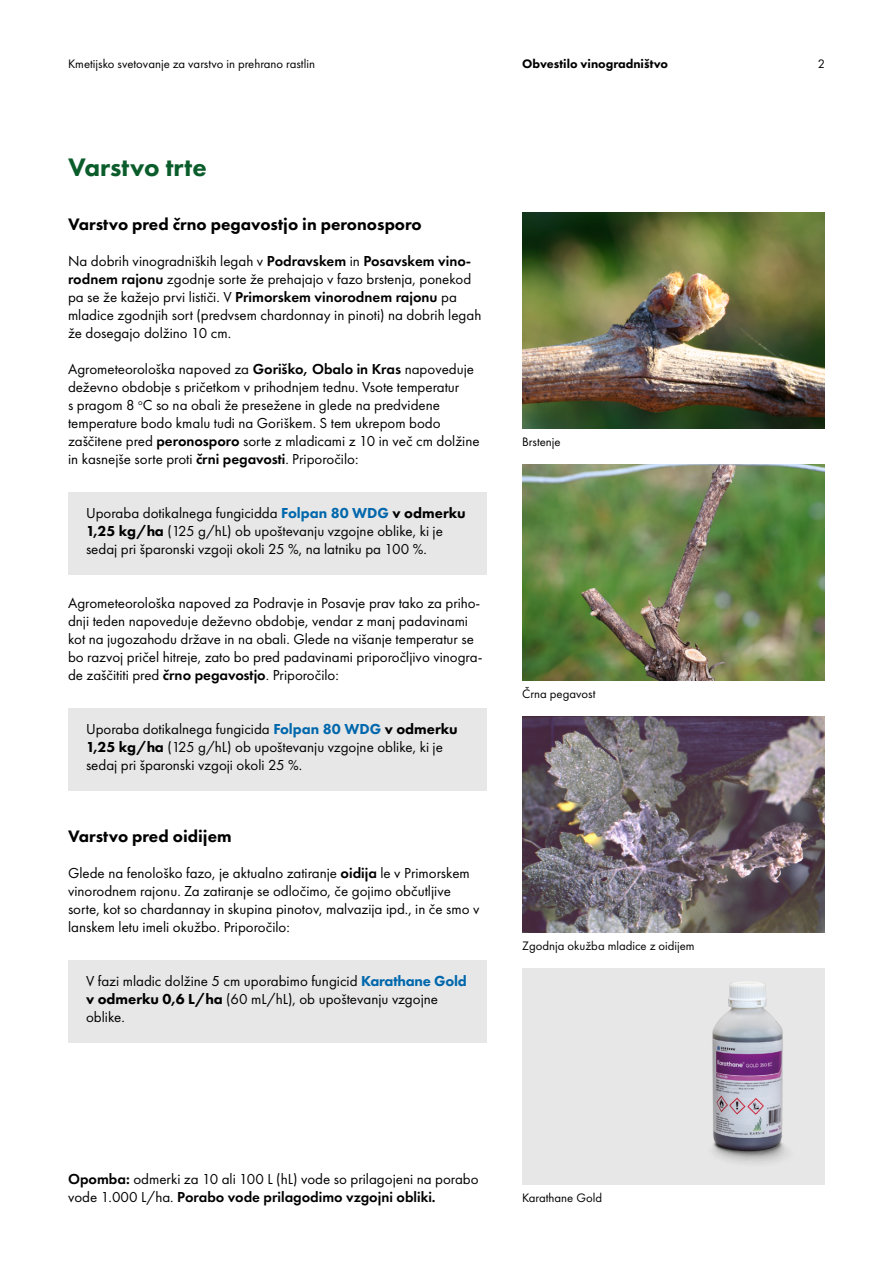
<style>
.page{position:relative;width:893px;height:1263px;background:#fff}
.page>*{position:absolute;margin:0;border:0;box-sizing:border-box;transform-origin:0 0}
.t1{font:800 26.25px "Futura PT";color:#0a5d2b}
.t2{font:800 17.25px "Futura PT";color:#000}
.t3{font:15px/18px "Futura PT";color:#000}
.t4{font:12.75px "Futura PT";color:#000}
.t5{font:800 12.75px "Futura PT";color:#000}
.s1{font-weight:600}
.s2{font-weight:800;color:#0067ac}
.s3{font-weight:800}
</style>
<div class="page">
<div style="left:68px;top:492px;width:418px;height:82px;background:#e7e7e7"></div>
<div style="left:68px;top:708px;width:418px;height:82px;background:#e7e7e7"></div>
<div style="left:68px;top:960px;width:418px;height:82px;background:#e7e7e7"></div>
<img style="left:522px;top:212px;width:303px;height:216px">
<img style="left:522px;top:464px;width:303px;height:216px">
<img style="left:522px;top:716px;width:303px;height:216px">
<div style="left:522px;top:968px;width:303px;height:216px;background:#e7e7e7"></div>
<img style="left:659px;top:982px;width:166px;height:203px">
<p class="t4" style="left:68px;top:56px;width:248px">Kmetijsko svetovanje za varstvo in prehrano rastlin</p>
<p class="t5" style="left:522px;top:56px;width:147px">Obvestilo vinogradništvo</p>
<p class="t4" style="left:818px;top:56px;width:9px">2</p>
<h1 class="t1" style="left:68px;top:151px;width:140px">Varstvo trte</h1>
<p class="t2" style="left:68px;top:213px;width:355px">Varstvo pred črno pegavostjo in peronosporo</p>
<p class="t3" style="left:68px;top:252px;width:415px">Na dobrih vinogradniških legah v <span class="s1">Podravskem</span> in <span class="s1">Posavskem vino&shy;rodnem rajonu</span> zgodnje sorte že prehajajo v fazo brstenja, ponekod pa se že kažejo prvi lističi. V <span class="s1">Primorskem vinorodnem rajonu</span> pa mladice zgodnjih sort (predvsem chardonnay in pinoti) na dobrih legah že dosegajo dolžino 10 cm.</p>
<p class="t3" style="left:68px;top:360px;width:413px">Agrometeorološka napoved za <span class="s1">Goriško, Obalo in Kras</span> napoveduje deževno obdobje s pričetkom v prihodnjem tednu. Vsote temperatur<br>s pragom 8 <sup>o</sup>C so na obali že presežene in glede na predvidene temperature bodo kmalu tudi na Goriškem. S tem ukrepom bodo zaščitene pred <span class="s1">peronosporo</span> sorte z mladicami z 10 in več cm dolžine in kasnejše sorte proti <span class="s1">črni pegavosti</span>. Priporočilo:</p>
<p class="t3" style="left:86px;top:504px;width:381px">Uporaba dotikalnega fungicidda <span class="s2">Folpan 80 WDG</span> <span class="s3">v odmerku<br>1,25 kg/ha</span> (125 g/hL) ob upoštevanju vzgojne oblike, ki je sedaj pri šparonski vzgoji okoli 25 %, na latniku pa 100 %.</p>
<p class="t3" style="left:68px;top:594px;width:416px">Agrometeorološka napoved za Podravje in Posavje prav tako za priho&shy;dnji teden napoveduje deževno obdobje, vendar z manj padavinami kot na jugozahodu države in na obali. Glede na višanje temperatur se bo razvoj pričel hitreje, zato bo pred padavinami priporočljivo vinogra&shy;de zaščititi pred <span class="s1">črno pegavostjo</span>. Priporočilo:</p>
<p class="t3" style="left:86px;top:720px;width:373px">Uporaba dotikalnega fungicida <span class="s2">Folpan 80 WDG</span> <span class="s3">v odmerku<br>1,25 kg/ha</span> (125 g/hL) ob upoštevanju vzgojne oblike, ki je sedaj pri šparonski vzgoji okoli 25 %.</p>
<p class="t2" style="left:68px;top:825px;width:165px">Varstvo pred oidijem</p>
<p class="t3" style="left:68px;top:864px;width:413px">Glede na fenološko fazo, je aktualno zatiranje <span class="s1">oidija</span> le v Primorskem vinorodnem rajonu. Za zatiranje se odločimo, če gojimo občutljive sorte, kot so chardannay in skupina pinotov, malvazija ipd., in če smo v lanskem letu imeli okužbo. Priporočilo:</p>
<p class="t3" style="left:86px;top:972px;width:382px">V fazi mladic dolžine 5 cm uporabimo fungicid <span class="s2">Karathane Gold </span><span class="s3">v odmerku 0,6 L/ha</span> (60 mL/hL), ob upoštevanju vzgojne oblike.</p>
<p class="t4" style="left:522px;top:434px;width:40px">Brstenje</p>
<p class="t4" style="left:522px;top:686px;width:75px">Črna pegavost</p>
<p class="t4" style="left:522px;top:938px;width:174px">Zgodnja okužba mladice z oidijem</p>
<p class="t3" style="left:68px;top:1170px;width:412px"><span class="s1">Opomba:</span> odmerki za 10 ali 100 L (hL) vode so prilagojeni na porabo vode 1.000 L/ha. <span class="s1">Porabo vode prilagodimo vzgojni obliki.</span></p>
<p class="t4" style="left:522px;top:1190px;width:81px">Karathane Gold</p>
</div>
